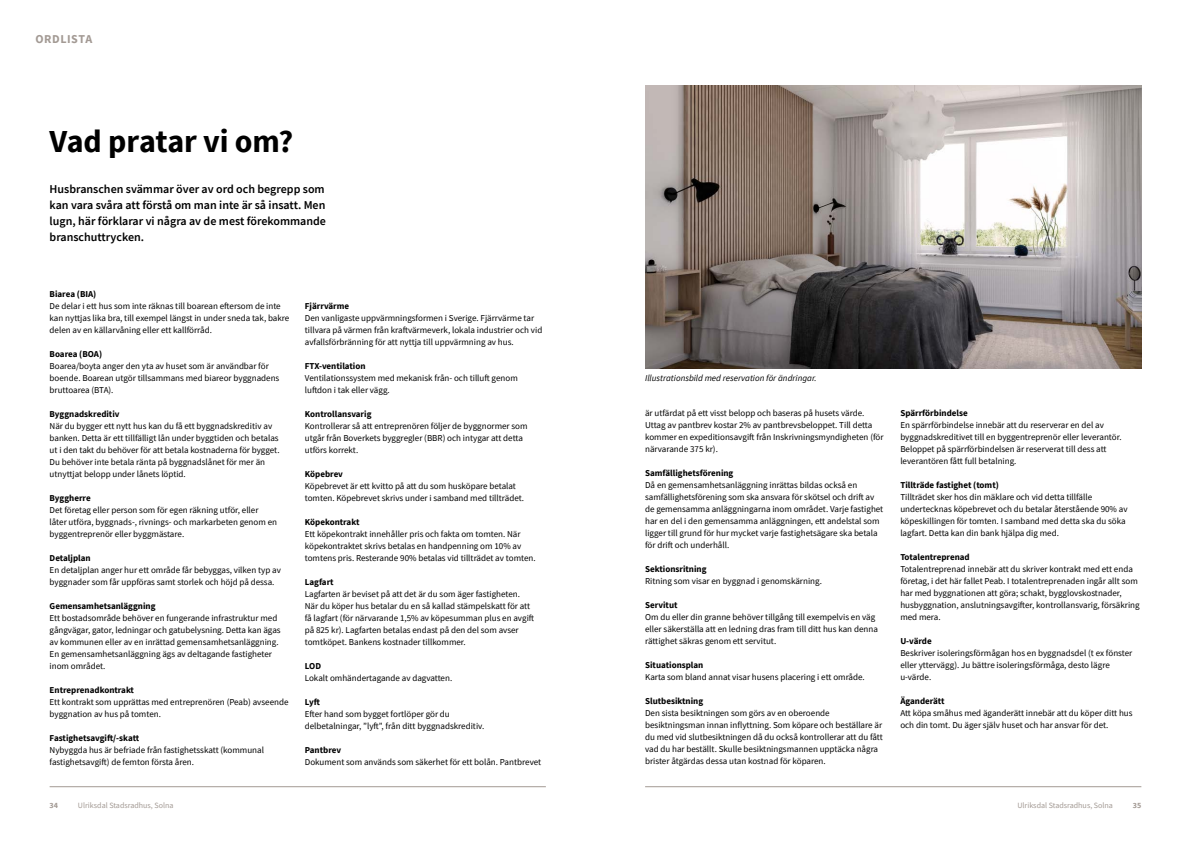
<style>
.page{position:relative;width:1191px;height:842px;background:#fff}
.page>*{position:absolute;margin:0;border:0;box-sizing:border-box;transform-origin:0 0}
.Rubrik_uppslag_32_32{font:700 32px "Source Sans Pro";letter-spacing:-.005em;color:#000}
.Ingress_12_16{font:600 12px/16px "Source Sans Pro";color:#000;text-align:justify}
.Kapitel{font:700 12px "Source Sans Pro";letter-spacing:.05em;color:#a39a94}
.Brödtext_9_12{font:9px/12px "Source Sans Pro";color:#000}
.Brödtext_9_12-2{font:700 9px "Source Sans Pro";color:#000}
.Brödtext_9_12-3{font:italic 9px "Source Sans Pro";color:#000}
.t1{font:8px "Source Sans Pro";color:#a39a94}
.t2{font:700 8px "Source Sans Pro";color:#a39a94}
</style>
<div class="page">
<hr style="left:645px;top:786px;width:496px;height:1px;background:#a39a94">
<hr style="left:50px;top:786px;width:496px;height:1px;background:#a39a94">
<img style="left:645px;top:85px;width:496px;height:284px">
<p class="Kapitel" style="left:35px;top:30px;width:58px">ORDLISTA</p>
<p class="Rubrik_uppslag_32_32" style="left:50px;top:119px;width:245px">Vad pratar vi om?</p>
<p class="Ingress_12_16" style="left:50px;top:181px;width:278px">Husbranschen svämmar över av ord och begrepp som kan vara svåra att förstå om man inte är så insatt. Men lugn, här förklarar vi några av de mest förekommande branschuttrycken.</p>
<p class="Brödtext_9_12-2" style="left:50px;top:288px;width:48px">Biarea (BIA)</p>
<p class="Brödtext_9_12" style="left:50px;top:300px;width:241px">De delar i ett hus som inte räknas till boarean eftersom de inte kan nyttjas lika bra, till exempel längst in under sneda tak, bakre delen av en källarvåning eller ett kallförråd.</p>
<p class="Brödtext_9_12-2" style="left:50px;top:348px;width:54px">Boarea (BOA)</p>
<p class="Brödtext_9_12" style="left:50px;top:360px;width:231px">Boarea/boyta anger den yta av huset som är användbar för boende. Boarean utgör tillsammans med biareor byggnadens bruttoarea (BTA).</p>
<p class="Brödtext_9_12-2" style="left:50px;top:408px;width:71px">Byggnadskreditiv</p>
<p class="Brödtext_9_12" style="left:50px;top:420px;width:231px">När du bygger ett nytt hus kan du få ett byggnadskreditiv av banken. Detta är ett tillfälligt lån under byggtiden och betalas ut i den takt du behöver för att betala kostnaderna för bygget.<br>Du behöver inte betala ränta på byggnadslånet för mer än utnyttjat belopp under lånets löptid.</p>
<p class="Brödtext_9_12-2" style="left:50px;top:492px;width:43px">Byggherre</p>
<p class="Brödtext_9_12" style="left:50px;top:504px;width:229px">Det företag eller person som för egen räkning utför, eller låter utföra, byggnads-, rivnings- och markarbeten genom en byggentreprenör eller byggmästare.</p>
<p class="Brödtext_9_12-2" style="left:50px;top:552px;width:43px">Detaljplan</p>
<p class="Brödtext_9_12" style="left:50px;top:564px;width:233px">En detaljplan anger hur ett område får bebyggas, vilken typ av byggnader som får uppföras samt storlek och höjd på dessa.</p>
<p class="Brödtext_9_12-2" style="left:50px;top:600px;width:107px">Gemensamhetsanläggning</p>
<p class="Brödtext_9_12" style="left:50px;top:612px;width:232px">Ett bostadsområde behöver en fungerande infrastruktur med gångvägar, gator, ledningar och gatubelysning. Detta kan ägas av kommunen eller av en inrättad gemensamhetsanläggning.<br>En gemensamhetsanläggning ägs av deltagande fastigheter inom området.</p>
<p class="Brödtext_9_12-2" style="left:50px;top:684px;width:86px">Entreprenadkontrakt</p>
<p class="Brödtext_9_12" style="left:50px;top:696px;width:240px">Ett kontrakt som upprättas med entreprenören (Peab) avseende byggnation av hus på tomten.</p>
<p class="Brödtext_9_12-2" style="left:50px;top:732px;width:91px">Fastighetsavgift/-skatt</p>
<p class="Brödtext_9_12" style="left:50px;top:744px;width:216px">Nybyggda hus är befriade från fastighetsskatt (kommunal fastighetsavgift) de femton första åren.</p>
<p class="Brödtext_9_12-2" style="left:305px;top:300px;width:46px">Fjärrvärme</p>
<p class="Brödtext_9_12" style="left:305px;top:312px;width:239px">Den vanligaste uppvärmningsformen i Sverige. Fjärrvärme tar tillvara på värmen från kraftvärmeverk, lokala industrier och vid avfallsförbränning för att nyttja till uppvärmning av hus.</p>
<p class="Brödtext_9_12-2" style="left:305px;top:360px;width:62px">FTX-ventilation</p>
<p class="Brödtext_9_12" style="left:305px;top:372px;width:214px">Ventilationssystem med mekanisk från- och tilluft genom luftdon i tak eller vägg.</p>
<p class="Brödtext_9_12-2" style="left:305px;top:408px;width:68px">Kontrollansvarig</p>
<p class="Brödtext_9_12" style="left:305px;top:420px;width:224px">Kontrollerar så att entreprenören följer de byggnormer som utgår från Boverkets byggregler (BBR) och intygar att detta utförs korrekt.</p>
<p class="Brödtext_9_12-2" style="left:305px;top:468px;width:40px">Köpebrev</p>
<p class="Brödtext_9_12" style="left:305px;top:480px;width:221px">Köpebrevet är ett kvitto på att du som husköpare betalat tomten. Köpebrevet skrivs under i samband med tillträdet.</p>
<p class="Brödtext_9_12-2" style="left:305px;top:516px;width:56px">Köpekontrakt</p>
<p class="Brödtext_9_12" style="left:305px;top:528px;width:232px">Ett köpekontrakt innehåller pris och fakta om tomten. När köpekontraktet skrivs betalas en handpenning om 10% av tomtens pris. Resterande 90% betalas vid tillträdet av tomten.</p>
<p class="Brödtext_9_12-2" style="left:305px;top:576px;width:30px">Lagfart</p>
<p class="Brödtext_9_12" style="left:305px;top:588px;width:231px">Lagfarten är beviset på att det är du som äger fastigheten.<br>När du köper hus betalar du en så kallad stämpelskatt för att få lagfart (för närvarande 1,5% av köpesumman plus en avgift på 825 kr). Lagfarten betalas endast på den del som avser tomtköpet. Bankens kostnader tillkommer.</p>
<p class="Brödtext_9_12-2" style="left:305px;top:660px;width:18px">LOD</p>
<p class="Brödtext_9_12" style="left:305px;top:672px;width:149px">Lokalt omhändertagande av dagvatten.</p>
<p class="Brödtext_9_12-2" style="left:305px;top:696px;width:17px">Lyft</p>
<p class="Brödtext_9_12" style="left:305px;top:708px;width:181px">Efter hand som bygget fortlöper gör du delbetalningar, ”lyft”, från ditt byggnadskreditiv.</p>
<p class="Brödtext_9_12-2" style="left:305px;top:744px;width:38px">Pantbrev</p>
<p class="Brödtext_9_12" style="left:305px;top:756px;width:238px">Dokument som används som säkerhet för ett bolån. Pantbrevet</p>
<p class="Brödtext_9_12-3" style="left:645px;top:372px;width:173px">Illustrationsbild med reservation för ändringar.</p>
<p class="Brödtext_9_12" style="left:645px;top:407px;width:240px">är utfärdat på ett visst belopp och baseras på husets värde.<br>Uttag av pantbrev kostar 2% av pantbrevsbeloppet. Till detta kommer en expeditionsavgift från Inskrivningsmyndigheten (för närvarande 375 kr).</p>
<p class="Brödtext_9_12-2" style="left:645px;top:467px;width:90px">Samfällighetsförening</p>
<p class="Brödtext_9_12" style="left:645px;top:479px;width:240px">Då en gemensamhetsanläggning inrättas bildas också en samfällighetsförening som ska ansvara för skötsel och drift av de gemensamma anläggningarna inom området. Varje fastighet har en del i den gemensamma anläggningen, ett andelstal som ligger till grund för hur mycket varje fastighetsägare ska betala för drift och underhåll.</p>
<p class="Brödtext_9_12-2" style="left:645px;top:563px;width:63px">Sektionsritning</p>
<p class="Brödtext_9_12" style="left:645px;top:575px;width:178px">Ritning som visar en byggnad i genomskärning.</p>
<p class="Brödtext_9_12-2" style="left:645px;top:599px;width:34px">Servitut</p>
<p class="Brödtext_9_12" style="left:645px;top:611px;width:234px">Om du eller din granne behöver tillgång till exempelvis en väg eller säkerställa att en ledning dras fram till ditt hus kan denna rättighet säkras genom ett servitut.</p>
<p class="Brödtext_9_12-2" style="left:645px;top:659px;width:60px">Situationsplan</p>
<p class="Brödtext_9_12" style="left:645px;top:671px;width:221px">Karta som bland annat visar husens placering i ett område.</p>
<p class="Brödtext_9_12-2" style="left:645px;top:695px;width:60px">Slutbesiktning</p>
<p class="Brödtext_9_12" style="left:645px;top:707px;width:239px">Den sista besiktningen som görs av en oberoende besiktningsman innan inflyttning. Som köpare och beställare är du med vid slutbesiktningen då du också kontrollerar att du fått vad du har beställt. Skulle besiktningsmannen upptäcka några brister åtgärdas dessa utan kostnad för köparen.</p>
<p class="Brödtext_9_12-2" style="left:900px;top:407px;width:69px">Spärrförbindelse</p>
<p class="Brödtext_9_12" style="left:900px;top:419px;width:223px">En spärrförbindelse innebär att du reserverar en del av byggnadskreditivet till en byggentreprenör eller leverantör.<br>Beloppet på spärrförbindelsen är reserverat till dess att leverantören fått full betalning.</p>
<p class="Brödtext_9_12-2" style="left:900px;top:479px;width:100px">Tillträde fastighet (tomt)</p>
<p class="Brödtext_9_12" style="left:900px;top:491px;width:229px">Tillträdet sker hos din mäklare och vid detta tillfälle undertecknas köpebrevet och du betalar återstående 90% av köpeskillingen för tomten. I samband med detta ska du söka lagfart. Detta kan din bank hjälpa dig med.</p>
<p class="Brödtext_9_12-2" style="left:900px;top:551px;width:71px">Totalentreprenad</p>
<p class="Brödtext_9_12" style="left:900px;top:563px;width:241px">Totalentreprenad innebär att du skriver kontrakt med ett enda företag, i det här fallet Peab. I totalentreprenaden ingår allt som har med byggnationen att göra; schakt, bygglovskostnader, husbyggnation, anslutningsavgifter, kontrollansvarig, försäkring med mera.</p>
<p class="Brödtext_9_12-2" style="left:900px;top:635px;width:33px">U-värde</p>
<p class="Brödtext_9_12" style="left:900px;top:647px;width:233px">Beskriver isoleringsförmågan hos en byggnadsdel (t ex fönster eller yttervägg). Ju bättre isoleringsförmåga, desto lägre u-värde.</p>
<p class="Brödtext_9_12-2" style="left:900px;top:695px;width:46px">Äganderätt</p>
<p class="Brödtext_9_12" style="left:900px;top:707px;width:234px">Att köpa småhus med äganderätt innebär att du köper ditt hus och din tomt. Du äger själv huset och har ansvar för det.</p>
<p class="t2" style="left:50px;top:800px;width:10px">34</p>
<p class="t1" style="left:78px;top:800px;width:97px">Ulriksdal Stadsradhus, Solna</p>
<p class="t1" style="left:1017px;top:800px;width:97px">Ulriksdal Stadsradhus, Solna</p>
<p class="t2" style="left:1132px;top:800px;width:10px">35</p>
</div>
